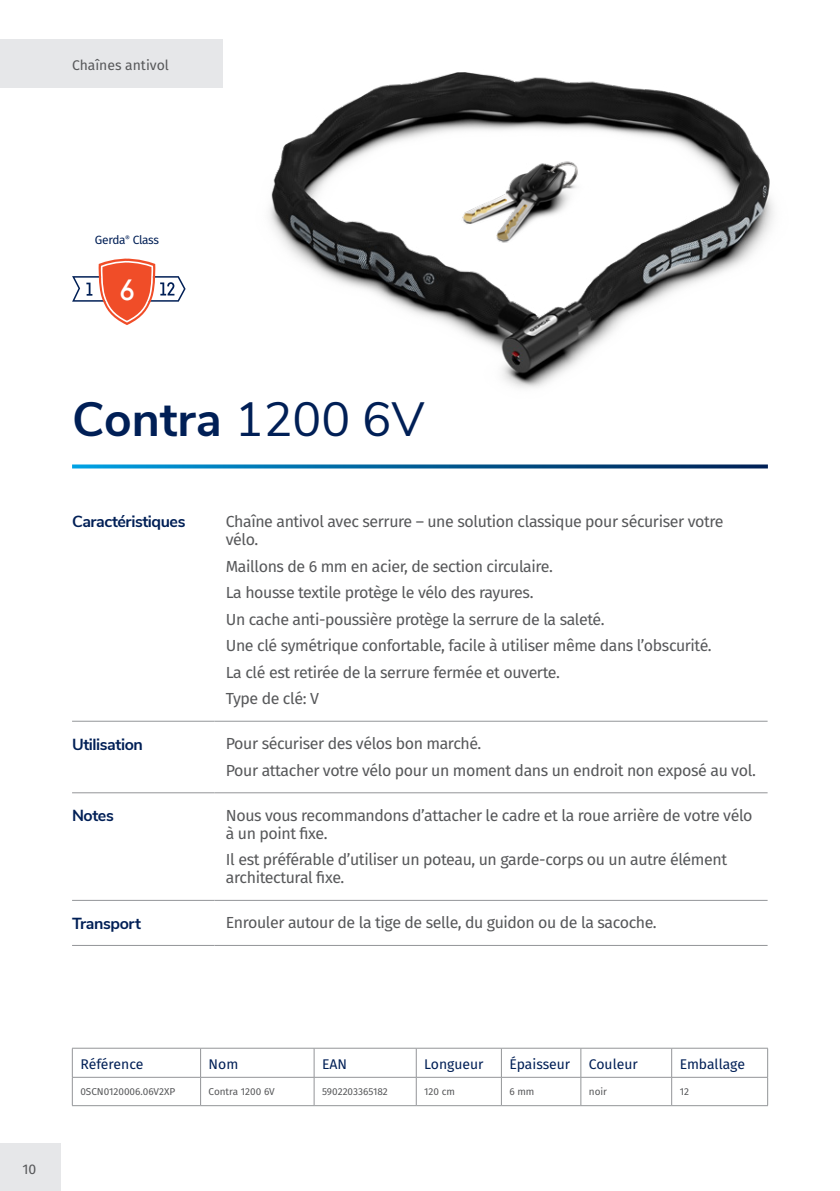
<style>
.page{position:relative;width:840px;height:1191px;background:#fff}
.page>*{position:absolute;margin:0;border:0;box-sizing:border-box;transform-origin:0 0}
.t1{font:700 48px "Nunito Sans";color:#001f56}
.t2{font:500 29.2px "Fabrikat W00";color:#fff}
.t3{font:29.2px "Minion Pro";color:#fff}
.Tekst_akapitowy{font:16px/18px "Fira Sans";letter-spacing:-.025em;color:#57585a}
.t4{font:700 16px "Nunito Sans";letter-spacing:-.025em;color:#001f56}
.t5{font:14px "Fira Sans";color:#001f56}
.t6{font:14px "Fira Sans";color:#57585a}
.Tekst_akapitowy-2{font:12px "Fira Sans";letter-spacing:-.03em;color:#001f56}
.t7{font:10px "Fira Sans";color:#57585a}
.s1{font-weight:400}
</style>
<div class="page">
<div style="left:0;top:1143px;width:61px;height:48px;background:#e6e7e9"></div>
<svg style="left:72px;top:258px;width:113px;height:67px"></svg>
<hr style="left:72px;top:1047px;width:128px;height:1px;background:#939598">
<hr style="left:200px;top:1047px;width:114px;height:1px;background:#939598">
<hr style="left:314px;top:1047px;width:102px;height:1px;background:#939598">
<hr style="left:416px;top:1047px;width:85px;height:1px;background:#939598">
<hr style="left:501px;top:1047px;width:79px;height:1px;background:#939598">
<hr style="left:580px;top:1047px;width:91px;height:1px;background:#939598">
<hr style="left:671px;top:1047px;width:96px;height:1px;background:#939598">
<hr style="left:72px;top:1077px;width:128px;height:1px;background:#939598">
<svg style="left:72px;top:1048px;width:1px;height:57px"></svg>
<hr style="left:200px;top:1077px;width:114px;height:1px;background:#939598">
<svg style="left:200px;top:1048px;width:1px;height:57px"></svg>
<hr style="left:314px;top:1077px;width:102px;height:1px;background:#939598">
<svg style="left:313px;top:1048px;width:1px;height:57px"></svg>
<hr style="left:416px;top:1077px;width:85px;height:1px;background:#939598">
<svg style="left:415px;top:1048px;width:1px;height:57px"></svg>
<hr style="left:501px;top:1077px;width:79px;height:1px;background:#939598">
<svg style="left:501px;top:1048px;width:1px;height:57px"></svg>
<hr style="left:580px;top:1077px;width:91px;height:1px;background:#939598">
<svg style="left:580px;top:1048px;width:1px;height:57px"></svg>
<hr style="left:671px;top:1077px;width:96px;height:1px;background:#939598">
<svg style="left:671px;top:1048px;width:1px;height:57px"></svg>
<hr style="left:72px;top:1105px;width:128px;height:1px;background:#939598">
<hr style="left:200px;top:1105px;width:114px;height:1px;background:#939598">
<hr style="left:314px;top:1105px;width:102px;height:1px;background:#939598">
<hr style="left:416px;top:1105px;width:85px;height:1px;background:#939598">
<hr style="left:501px;top:1105px;width:79px;height:1px;background:#939598">
<hr style="left:580px;top:1105px;width:91px;height:1px;background:#939598">
<hr style="left:671px;top:1105px;width:96px;height:1px;background:#939598">
<svg style="left:72px;top:464px;width:695px;height:4px;background:#1f71a3"></svg>
<div style="left:0;top:40px;width:222px;height:48px;background:#e6e7e9"></div>
<img style="left:270px;top:72px;width:504px;height:316px">
<img style="left:425px;top:125px;width:204px;height:153px">
<hr style="left:72px;top:720px;width:142px;height:1px;background:#939598">
<hr style="left:214px;top:720px;width:553px;height:1px;background:#939598">
<hr style="left:72px;top:792px;width:142px;height:1px;background:#939598">
<hr style="left:214px;top:792px;width:553px;height:1px;background:#939598">
<hr style="left:72px;top:900px;width:142px;height:1px;background:#939598">
<hr style="left:214px;top:900px;width:553px;height:1px;background:#939598">
<hr style="left:72px;top:945px;width:142px;height:1px;background:#939598">
<hr style="left:214px;top:945px;width:553px;height:1px;background:#939598">
<p class="t6" style="left:72px;top:55px;width:98px">Chaînes antivol</p>
<p class="Tekst_akapitowy-2" style="left:95px;top:231px;width:66px">Gerda<sup>®</sup> Class</p>
<p class="t3" style="left:127px;top:267px;width:16px">6</p>
<p class="t2" style="left:120px;top:272px;width:16px">6</p>
<p class="t1" style="left:72px;top:384px;width:354px">Contra <span class="s1">1200 6V</span></p>
<p class="t4" style="left:72px;top:510px;width:115px">Caractéristiques</p>
<p class="Tekst_akapitowy" style="left:226px;top:512px;width:499px">Chaîne antivol avec serrure – une solution classique pour sécuriser votre vélo.</p>
<p class="Tekst_akapitowy" style="left:226px;top:556px;width:328px">Maillons de 6 mm en acier, de section circulaire.</p>
<p class="Tekst_akapitowy" style="left:226px;top:583px;width:309px">La housse textile protège le vélo des rayures.</p>
<p class="Tekst_akapitowy" style="left:226px;top:609px;width:380px">Un cache anti-poussière protège la serrure de la saleté.</p>
<p class="Tekst_akapitowy" style="left:226px;top:636px;width:487px">Une clé symétrique confortable, facile à utiliser même dans l’obscurité.</p>
<p class="Tekst_akapitowy" style="left:226px;top:662px;width:335px">La clé est retirée de la serrure fermée et ouverte.</p>
<p class="Tekst_akapitowy" style="left:226px;top:689px;width:94px">Type de clé: V</p>
<p class="t4" style="left:72px;top:732px;width:72px">Utilisation</p>
<p class="Tekst_akapitowy" style="left:226px;top:734px;width:257px">Pour sécuriser des vélos bon marché.</p>
<p class="Tekst_akapitowy" style="left:226px;top:760px;width:531px">Pour attacher votre vélo pour un moment dans un endroit non exposé au vol.</p>
<p class="t4" style="left:72px;top:804px;width:43px">Notes</p>
<p class="Tekst_akapitowy" style="left:226px;top:806px;width:528px">Nous vous recommandons d’attacher le cadre et la roue arrière de votre vélo à un point fixe.</p>
<p class="Tekst_akapitowy" style="left:226px;top:850px;width:502px">Il est préférable d’utiliser un poteau, un garde-corps ou un autre élément architectural fixe.</p>
<p class="t4" style="left:72px;top:911px;width:70px">Transport</p>
<p class="Tekst_akapitowy" style="left:226px;top:913px;width:432px">Enrouler autour de la tige de selle, du guidon ou de la sacoche.</p>
<p class="t6" style="left:22px;top:1158px;width:15px">10</p>
<p class="t5" style="left:80px;top:1053px;width:65px">Référence</p>
<p class="t5" style="left:208px;top:1053px;width:31px">Nom</p>
<p class="t5" style="left:322px;top:1053px;width:27px">EAN</p>
<p class="t5" style="left:424px;top:1053px;width:61px">Longueur</p>
<p class="t5" style="left:509px;top:1053px;width:62px">Épaisseur</p>
<p class="t5" style="left:588px;top:1053px;width:50px">Couleur</p>
<p class="t5" style="left:679px;top:1053px;width:67px">Emballage</p>
<p class="t7" style="left:80px;top:1083px;width:96px">0SCN0120006.06V2XP</p>
<p class="t7" style="left:208px;top:1083px;width:68px">Contra 1200 6V</p>
<p class="t7" style="left:322px;top:1083px;width:67px">5902203365182</p>
<p class="t7" style="left:424px;top:1083px;width:32px">120 cm</p>
<p class="t7" style="left:509px;top:1083px;width:26px">6 mm</p>
<p class="t7" style="left:588px;top:1083px;width:20px">noir</p>
<p class="t7" style="left:679px;top:1083px;width:11px">12</p>
</div>
